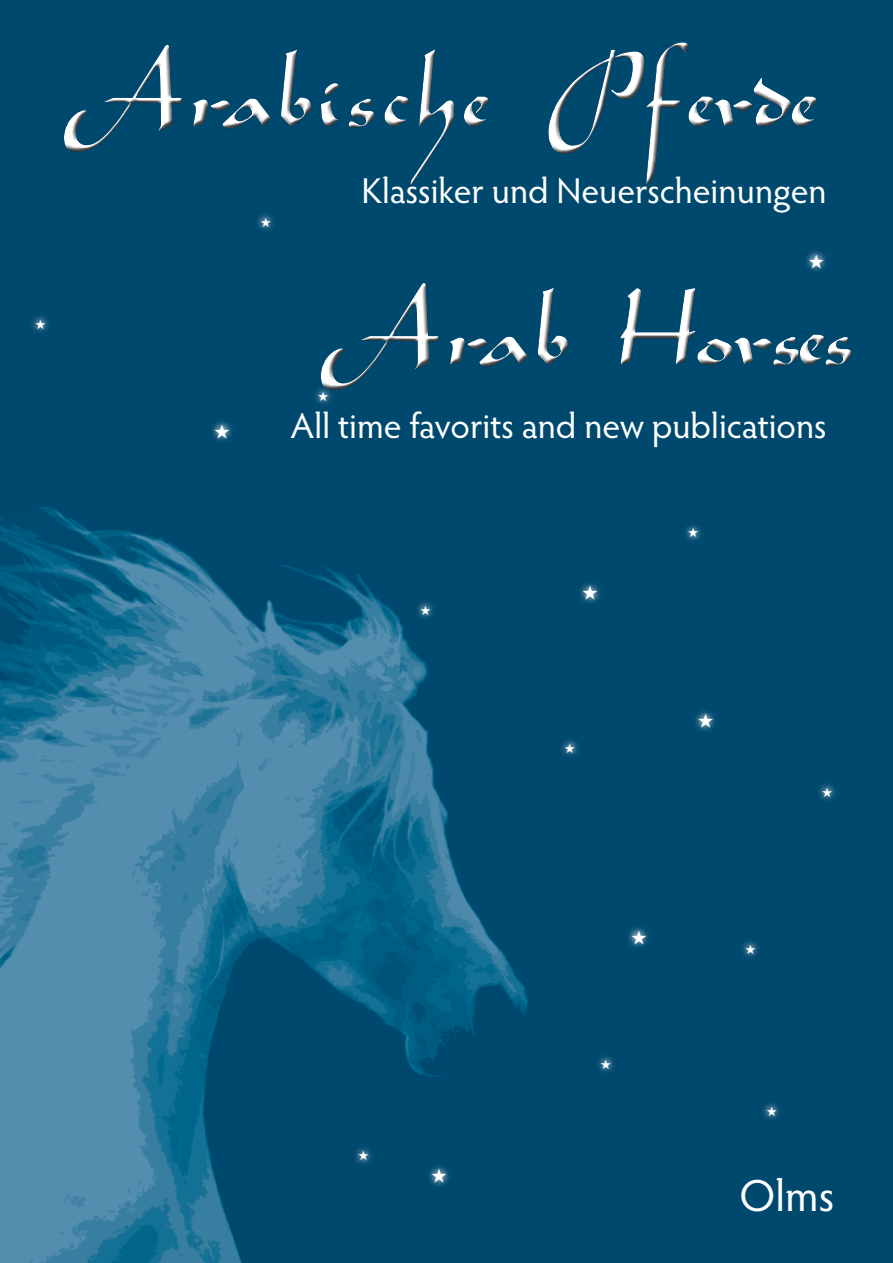
<style>
.page{position:relative;width:893px;height:1263px;background:#00496e}
.page>*{position:absolute;margin:0;border:0;box-sizing:border-box;transform-origin:0 0}
.t1{font:163.95px/238px "Arabian";letter-spacing:-.025em;color:#fff;text-align:right}
.t2{font:45px "Hypatia Sans Pro";color:#fff}
.t3{font:36px "Hypatia Sans Pro";color:#fff}
.s1{font-style:italic}
</style>
<div class="page">
<img style="left:0;top:507px;width:528px;height:756px">
<div style="left:62px;top:41px;width:759px;height:148px;background:#000;opacity:.75"></div>
<div style="left:319px;top:281px;width:536px;height:113px;background:#000;opacity:.75"></div>
<svg style="left:562px;top:740px;width:16px;height:16px"></svg>
<svg style="left:415px;top:599px;width:22px;height:22px"></svg>
<svg style="left:315px;top:385px;width:19px;height:19px"></svg>
<svg style="left:685px;top:525px;width:16px;height:16px"></svg>
<svg style="left:32px;top:316px;width:16px;height:16px"></svg>
<svg style="left:819px;top:784px;width:16px;height:16px"></svg>
<svg style="left:742px;top:941px;width:16px;height:16px"></svg>
<svg style="left:353px;top:1144px;width:22px;height:23px"></svg>
<svg style="left:598px;top:1056px;width:16px;height:16px"></svg>
<svg style="left:257px;top:214px;width:16px;height:16px"></svg>
<svg style="left:763px;top:1103px;width:16px;height:16px"></svg>
<svg style="left:580px;top:583px;width:20px;height:20px"></svg>
<svg style="left:212px;top:421px;width:20px;height:20px"></svg>
<svg style="left:806px;top:251px;width:20px;height:20px"></svg>
<svg style="left:628px;top:927px;width:20px;height:20px"></svg>
<svg style="left:695px;top:711px;width:20px;height:20px"></svg>
<svg style="left:425px;top:1162px;width:27px;height:27px"></svg>
<svg style="left:565px;top:743px;width:10px;height:10px"></svg>
<svg style="left:421px;top:605px;width:9px;height:10px"></svg>
<svg style="left:318px;top:392px;width:10px;height:9px"></svg>
<svg style="left:688px;top:528px;width:10px;height:9px"></svg>
<svg style="left:35px;top:319px;width:10px;height:10px"></svg>
<svg style="left:822px;top:787px;width:10px;height:10px"></svg>
<svg style="left:746px;top:944px;width:9px;height:10px"></svg>
<svg style="left:359px;top:1151px;width:10px;height:9px"></svg>
<svg style="left:601px;top:1059px;width:10px;height:10px"></svg>
<svg style="left:261px;top:217px;width:10px;height:10px"></svg>
<svg style="left:767px;top:1106px;width:10px;height:10px"></svg>
<svg style="left:583px;top:585px;width:14px;height:15px"></svg>
<svg style="left:215px;top:424px;width:15px;height:14px"></svg>
<svg style="left:809px;top:254px;width:15px;height:14px"></svg>
<svg style="left:631px;top:930px;width:15px;height:14px"></svg>
<svg style="left:698px;top:713px;width:15px;height:14px"></svg>
<svg style="left:432px;top:1168px;width:14px;height:14px"></svg>
<h1 class="t1" style="left:66px;top:-49px;width:791px">A<span class="s1">r</span>abische Pferde<br>A<span class="s1">r</span>ab Horses</h1>
<p class="t3" style="left:291px;top:402px;width:537px">All time favorits and new publications</p>
<p class="t3" style="left:361px;top:166px;width:467px">Klassiker und Neuerscheinungen</p>
<p class="t2" style="left:739px;top:1165px;width:97px">Olms</p>
</div>
